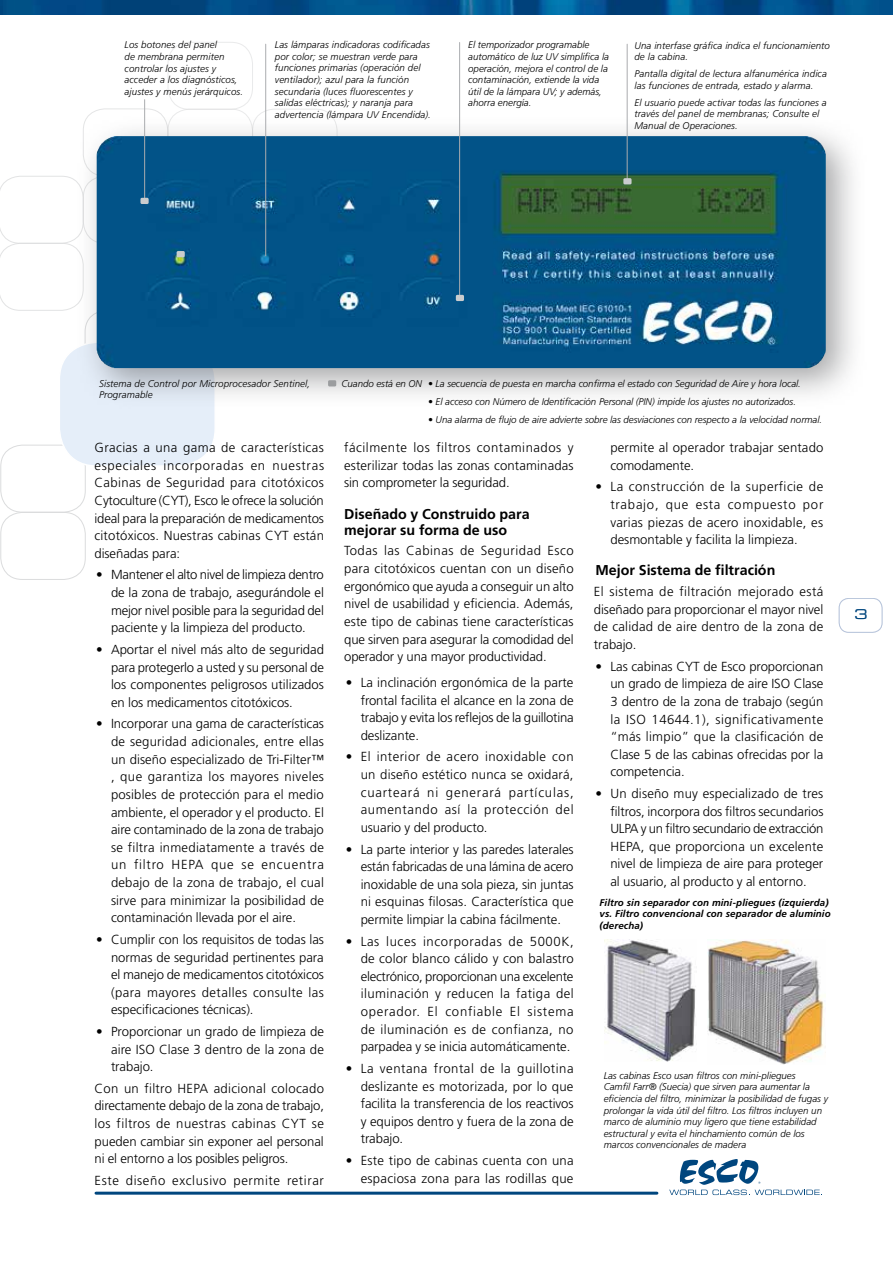
<style>
.page{position:relative;width:893px;height:1263px;background:#fff}
.page>*{position:absolute;margin:0;border:0;box-sizing:border-box;transform-origin:0 0}
.t1{font:700 14.25px/16.5px "Frutiger LT Std";color:#000}
.t2{font:13.5px "Eurostile LT Std Ex 2";color:#00467e}
.t3{font:300 13.2px/17.7px "Frutiger LT Std";letter-spacing:-.005em;color:#000;text-align:justify}
.t4{font:300 13.2px/17.7px "Frutiger LT Std";letter-spacing:.02em;color:#000;text-align:right}
.t5{font:300 13.2px "Frutiger LT Std";letter-spacing:.045em;color:#000}
.t6{font:italic 300 9.75px/11.6px "Frutiger LT Std";color:#000}
.t7{font:italic 700 9.75px/11.6px "Frutiger LT Std";letter-spacing:.01em;color:#000}
</style>
<div class="page">
<svg style="left:669px;top:1159px;width:153px;height:36px"></svg>
<hr style="left:96px;top:1192px;width:561px;height:3px;background:#00467e">
<img style="left:2px;top:0;width:891px;height:15px">
<svg style="left:0;top:0;width:2px;height:15px"></svg>
<svg style="left:0;top:176px;width:84px;height:404px"></svg>
<div style="left:168px;top:42px;width:85px;height:68px;border:1px solid #dbdcdd;border-radius:22px"></div>
<div style="left:59px;top:342px;width:156px;height:124px;background:#e5eef9;border-radius:38px"></div>
<div style="left:59px;top:341px;width:157px;height:126px;border:2px solid #fff;border-radius:38px"></div>
<div style="left:77px;top:116px;width:790px;height:293px;background:#5e5f62;opacity:.55"></div>
<img style="left:97px;top:136px;width:729px;height:232px">
<hr style="left:144px;top:100px;width:1px;height:101px;background:#aaacaf">
<hr style="left:265px;top:44px;width:1px;height:212px;background:#aaacaf">
<hr style="left:627px;top:44px;width:1px;height:136px;background:#aaacaf">
<div style="left:140px;top:198px;width:9px;height:6px;background:#caccce"></div>
<div style="left:177px;top:251px;width:8px;height:6px;background:#caccce"></div>
<div style="left:623px;top:178px;width:9px;height:6px;background:#caccce"></div>
<hr style="left:459px;top:42px;width:1px;height:255px;background:#aaacaf">
<div style="left:456px;top:295px;width:8px;height:6px;background:#caccce"></div>
<div style="left:328px;top:380px;width:8px;height:6px;background:#9b9d9f"></div>
<img style="left:604px;top:940px;width:92px;height:121px">
<img style="left:708px;top:940px;width:116px;height:124px">
<div style="left:839px;top:598px;width:43px;height:34px;border:1px solid #9dafce;border-radius:10px"></div>
<p class="t6" style="left:275px;top:39px;width:158px">Las lámparas indicadoras codificadas por color; se muestran verde para funciones primarias (operación del ventilador); azul para la función secundaria (luces fluorescentes y salidas eléctricas); y naranja para advertencia (lámpara UV Encendida).</p>
<p class="t6" style="left:468px;top:39px;width:142px">El temporizador programable automático de luz UV simplifica la operación, mejora el control de la contaminación, extiende la vida útil de la lámpara UV; y además, ahorra energía.</p>
<p class="t6" style="left:125px;top:39px;width:120px">Los botones del panel<br>de membrana permiten controlar los ajustes y acceder a los diagnósticos, ajustes y menús jerárquicos.</p>
<p class="t6" style="left:634px;top:40px;width:197px">Una interfase gráfica indica el funcionamiento de la cabina.</p>
<p class="t6" style="left:634px;top:68px;width:194px">Pantalla digital de lectura alfanumérica indica las funciones de entrada, estado y alarma.</p>
<p class="t6" style="left:634px;top:97px;width:194px">El usuario puede activar todas las funciones a través del panel de membranas; Consulte el<br>Manual de Operaciones.</p>
<p class="t6" style="left:99px;top:378px;width:212px">Sistema de Control por Microprocesador Sentinel,<br>Programable</p>
<p class="t6" style="left:342px;top:378px;width:461px">Cuando está en ON • La secuencia de puesta en marcha confirma el estado con Seguridad de Aire y hora local.</p>
<p class="t6" style="left:428px;top:396px;width:369px">• El acceso con Número de Identificación Personal (PIN) impide los ajustes no autorizados.</p>
<p class="t6" style="left:428px;top:414px;width:396px">• Una alarma de flujo de aire advierte sobre las desviaciones con respecto a la velocidad normal.</p>
<p class="t3" style="left:95px;top:439px;width:231px">Gracias a una gama de características especiales incorporadas en nuestras Cabinas de Seguridad para citotóxicos Cytoculture (CYT), Esco le ofrece la solución ideal para la preparación de medicamentos citotóxicos. Nuestras cabinas CYT están diseñadas para:</p>
<p class="t3" style="left:111px;top:566px;width:214px;text-indent:-15px">• Mantener el alto nivel de limpieza dentro de la zona de trabajo, asegurándole el mejor nivel posible para la seguridad del paciente y la limpieza del producto.</p>
<p class="t3" style="left:111px;top:641px;width:215px;text-indent:-15px">• Aportar el nivel más alto de seguridad para protegerlo a usted y su personal de los componentes peligrosos utilizados en los medicamentos citotóxicos.</p>
<p class="t3" style="left:111px;top:715px;width:215px;text-indent:-15px">• Incorporar una gama de características de seguridad adicionales, entre ellas un diseño especializado de Tri-Filter™ , que garantiza los mayores niveles posibles de protección para el medio ambiente, el operador y el producto. El aire contaminado de la zona de trabajo se filtra inmediatamente a través de un filtro HEPA que se encuentra debajo de la zona de trabajo, el cual sirve para minimizar la posibilidad de contaminación llevada por el aire.</p>
<p class="t3" style="left:111px;top:931px;width:215px;text-indent:-15px">• Cumplir con los requisitos de todas las normas de seguridad pertinentes para el manejo de medicamentos citotóxicos (para mayores detalles consulte las especificaciones técnicas).</p>
<p class="t3" style="left:111px;top:1023px;width:215px;text-indent:-15px">• Proporcionar un grado de limpieza de aire ISO Clase 3 dentro de la zona de trabajo.</p>
<p class="t3" style="left:95px;top:1079px;width:231px">Con un filtro HEPA adicional colocado directamente debajo de la zona de trabajo, los filtros de nuestras cabinas CYT se pueden cambiar sin exponer ael personal ni el entorno a los posibles peligros.</p>
<p class="t5" style="left:95px;top:1173px;width:231px">Este diseño exclusivo permite retirar</p>
<p class="t3" style="left:344px;top:439px;width:231px">fácilmente los filtros contaminados y esterilizar todas las zonas contaminadas sin comprometer la seguridad.</p>
<p class="t1" style="left:344px;top:505px;width:187px">Diseñado y Construido para mejorar su forma de uso</p>
<p class="t3" style="left:344px;top:542px;width:231px">Todas las Cabinas de Seguridad Esco para citotóxicos cuentan con un diseño ergonómico que ayuda a conseguir un alto nivel de usabilidad y eficiencia. Además, este tipo de cabinas tiene características que sirven para asegurar la comodidad del operador y una mayor productividad.</p>
<p class="t3" style="left:361px;top:674px;width:215px;text-indent:-15px">• La inclinación ergonómica de la parte frontal facilita el alcance en la zona de trabajo y evita los reflejos de la guillotina deslizante.</p>
<p class="t3" style="left:361px;top:748px;width:214px;text-indent:-15px">• El interior de acero inoxidable con un diseño estético nunca se oxidará, cuarteará ni generará partículas, aumentando así la protección del usuario y del producto.</p>
<p class="t3" style="left:361px;top:840px;width:214px;text-indent:-15px">• La parte interior y las paredes laterales están fabricadas de una lámina de acero inoxidable de una sola pieza, sin juntas ni esquinas filosas. Característica que permite limpiar la cabina fácilmente.</p>
<p class="t3" style="left:361px;top:932px;width:215px;text-indent:-15px">• Las luces incorporadas de 5000K, de color blanco cálido y con balastro electrónico, proporcionan una excelente iluminación y reducen la fatiga del operador. El confiable El sistema de iluminación es de confianza, no parpadea y se inicia automáticamente.</p>
<p class="t3" style="left:361px;top:1060px;width:214px;text-indent:-15px">• La ventana frontal de la guillotina deslizante es motorizada, por lo que facilita la transferencia de los reactivos y equipos dentro y fuera de la zona de trabajo.</p>
<p class="t4" style="left:346px;top:1152px;width:229px">• Este tipo de cabinas cuenta con una espaciosa zona para las rodillas que</p>
<p class="t3" style="left:610px;top:439px;width:215px">permite al operador trabajar sentado comodamente.</p>
<p class="t3" style="left:610px;top:478px;width:214px;text-indent:-15px">• La construcción de la superficie de trabajo, que esta compuesto por varias piezas de acero inoxidable, es desmontable y facilita la limpieza.</p>
<p class="t1" style="left:595px;top:561px;width:181px">Mejor Sistema de filtración</p>
<p class="t3" style="left:594px;top:583px;width:231px">El sistema de filtración mejorado está diseñado para proporcionar el mayor nivel de calidad de aire dentro de la zona de trabajo.</p>
<p class="t3" style="left:610px;top:657px;width:215px;text-indent:-15px">• Las cabinas CYT de Esco proporcionan un grado de limpieza de aire ISO Clase 3 dentro de la zona de trabajo (según la ISO 14644.1), significativamente “más limpio” que la clasificación de Clase 5 de las cabinas ofrecidas por la competencia.</p>
<p class="t3" style="left:610px;top:785px;width:215px;text-indent:-15px">• Un diseño muy especializado de tres filtros, incorpora dos filtros secundarios ULPA y un filtro secundario de extracción HEPA, que proporciona un excelente nivel de limpieza de aire para proteger al usuario, al producto y al entorno.</p>
<p class="t7" style="left:600px;top:897px;width:233px">Filtro sin separador con mini-pliegues (izquierda) vs. Filtro convencional con separador de aluminio (derecha)</p>
<p class="t6" style="left:604px;top:1070px;width:226px">Las cabinas Esco usan filtros con mini-pliegues<br>Camfil Farr® (Suecia) que sirven para aumentar la eficiencia del filtro, minimizar la posibilidad de fugas y prolongar la vida útil del filtro. Los filtros incluyen un marco de aluminio muy ligero que tiene estabilidad estructural y evita el hinchamiento común de los marcos convencionales de madera</p>
<p class="t2" style="left:854px;top:605px;width:15px">3</p>
</div>
